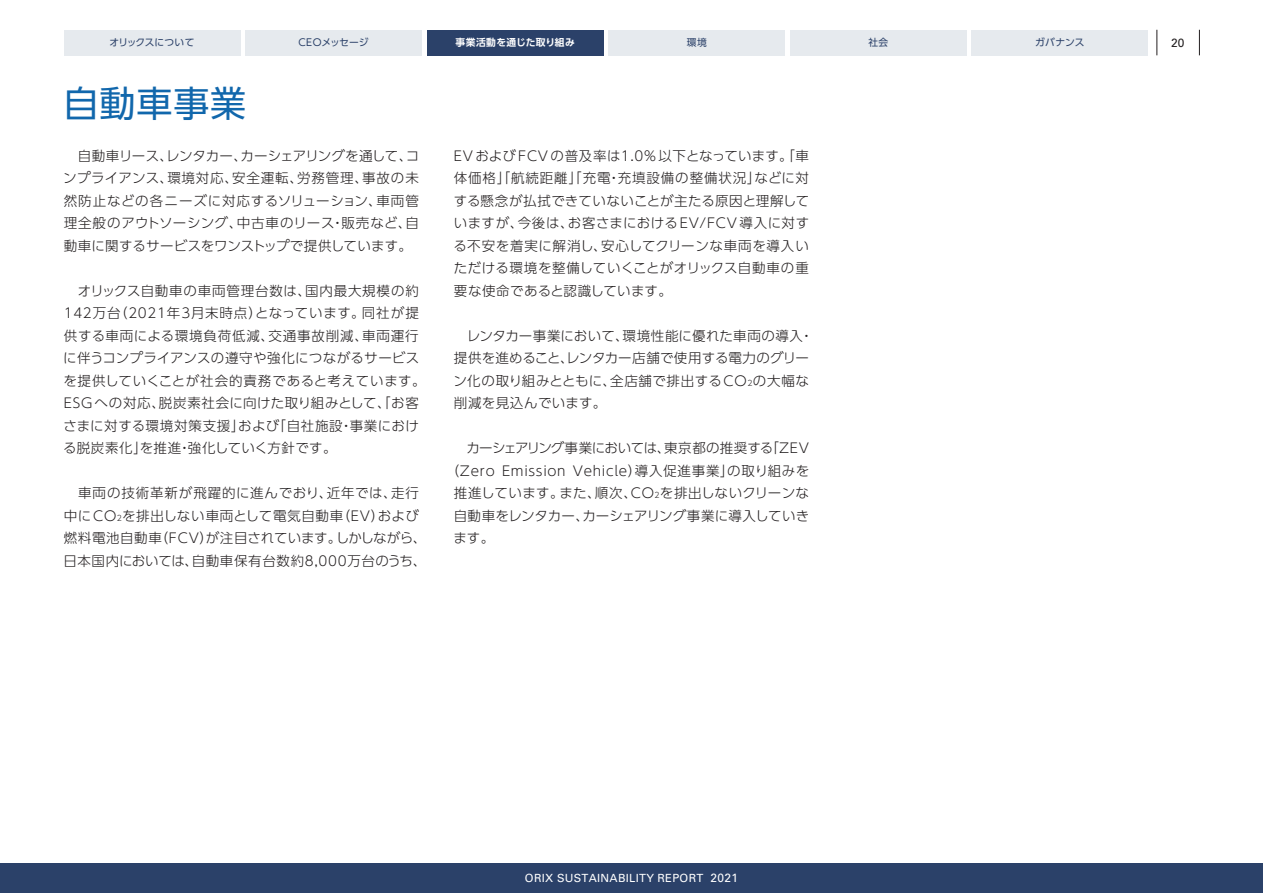
<style>
.page{position:relative;width:1263px;height:893px;background:#fff}
.page>*{position:absolute;margin:0;border:0;box-sizing:border-box;transform-origin:0 0}
.t1{font:36px "UD Shin Go Pr 6 N";letter-spacing:.025em;color:#1167ac}
.t2{font:300 13.5px/22.5px "UD Shin Go Pr 6 N";letter-spacing:.035em;color:#231f20}
.t3{font:300 13.5px "UD Shin Go Pr 6 N";letter-spacing:-.025em;color:#231f20}
.t4{font:300 13.5px "UD Shin Go Pr 6 N";letter-spacing:.005em;color:#231f20}
.t5{font:12px "Univers LT Std";color:#231f20}
.t6{font:11.25px "Univers LT Std";letter-spacing:.025em;color:#fff}
.t7{font:9.75px "UD Shin Go Pr 6 N";letter-spacing:.01em;color:#2b4169}
.t8{font:700 9.75px "UD Shin Go Pr 6 N De";letter-spacing:.035em;color:#fff}
.t9{font:9.75px "UD Shin Go Pr 6 N";letter-spacing:-.015em;color:#2b4169}
.s1{font-size:7.8px}
.s2{font-size:12px}
</style>
<div class="page">
<svg style="left:1156px;top:30px;width:1px;height:25px"></svg>
<svg style="left:1199px;top:30px;width:1px;height:25px"></svg>
<div style="left:0;top:863px;width:1263px;height:30px;background:#2b4169"></div>
<div style="left:64px;top:30px;width:176px;height:25px;background:#e6eaee"></div>
<div style="left:245px;top:30px;width:177px;height:25px;background:#e6eaee"></div>
<div style="left:427px;top:30px;width:176px;height:25px;background:#2b4169"></div>
<div style="left:790px;top:30px;width:176px;height:25px;background:#e6eaee"></div>
<div style="left:608px;top:30px;width:177px;height:25px;background:#e6eaee"></div>
<div style="left:972px;top:30px;width:176px;height:25px;background:#e6eaee"></div>
<p class="t9" style="left:109px;top:35px;width:87px">オリックスについて</p>
<p class="t7" style="left:298px;top:35px;width:72px">CEOメッセージ</p>
<p class="t8" style="left:455px;top:35px;width:121px">事業活動を通じた取り組み</p>
<p class="t7" style="left:687px;top:35px;width:21px">環境</p>
<p class="t7" style="left:868px;top:35px;width:21px">社会</p>
<p class="t7" style="left:1035px;top:35px;width:51px">ガバナンス</p>
<h1 class="t1" style="left:63px;top:74px;width:185px">自動車事業</h1>
<p class="t2" style="left:63px;top:144px;width:357px;text-align:justify">　自動車リース、レンタカー、カーシェアリングを通して、コンプライアンス、環境対応、安全運転、労務管理、事故の未然防止などの各ニーズに対応するソリューション、車両管理全般のアウトソーシング、中古車のリース・販売など、自動車に関するサービスをワンストップで提供しています。</p>
<p class="t2" style="left:63px;top:279px;width:364px">　オリックス自動車の車両管理台数は、国内最大規模の約<br>142万台（2021年3月末時点）となっています。同社が提供する車両による環境負荷低減、交通事故削減、車両運行に伴うコンプライアンスの遵守や強化につながるサービスを提供していくことが社会的責務であると考えています。<br>ESG への対応、脱炭素社会に向けた取り組みとして、「お客さまに対する環境対策支援」および「自社施設・事業における脱炭素化」を推進・強化していく方針です。</p>
<p class="t2" style="left:64px;top:481px;width:364px">　車両の技術革新が飛躍的に進んでおり、近年では、走行中にCO<span class="s1">2</span>を排出しない車両として電気自動車（EV）および燃料電池自動車（FCV）が注目されています。しかしながら、日本国内においては、自動車保有台数約8,000万台のうち、</p>
<p class="t2" style="left:453px;top:144px;width:357px;text-align:justify">EVおよび FCV の普及率は1.0% 以下となっています。「車体価格」「航続距離」「充電・充填設備の整備状況」などに対する懸念が払拭できていないことが主たる原因と理解していますが、今後は、お客さまにおけるEV/FCV 導入に対する不安を着実に解消し、安心してクリーンな車両を導入いただける環境を整備していくことがオリックス自動車の重要な使命であると認識しています。</p>
<p class="t2" style="left:453px;top:324px;width:361px">　レンタカー事業において、環境性能に優れた車両の導入・提供を進めること、レンタカー店舗で使用する電力のグリーン化の取り組みとともに、全店舗で排出するCO<span class="s1">2</span>の大幅な削減を見込んでいます。</p>
<p class="t3" style="left:454px;top:437px;width:357px">　カーシェアリング事業においては、東京都の推奨する「ZEV</p>
<p class="t2" style="left:446px;top:459px;width:365px">（Zero Emission Vehicle）導入促進事業」の取り組みを</p>
<p class="t2" style="left:454px;top:481px;width:357px">推進しています。また、順次、CO<span class="s1">2</span>を排出しないクリーンな</p>
<p class="t4" style="left:454px;top:505px;width:357px">自動車をレンタカー、カーシェアリング事業に導入していき</p>
<p class="t2" style="left:453px;top:526px;width:42px">ます。</p>
<p class="t5" style="left:1171px;top:36px;width:15px">20</p>
<p class="t6" style="left:525px;top:871px;width:215px">ORIX SUSTAINABILITY REPORT <span class="s2">2021</span></p>
</div>
